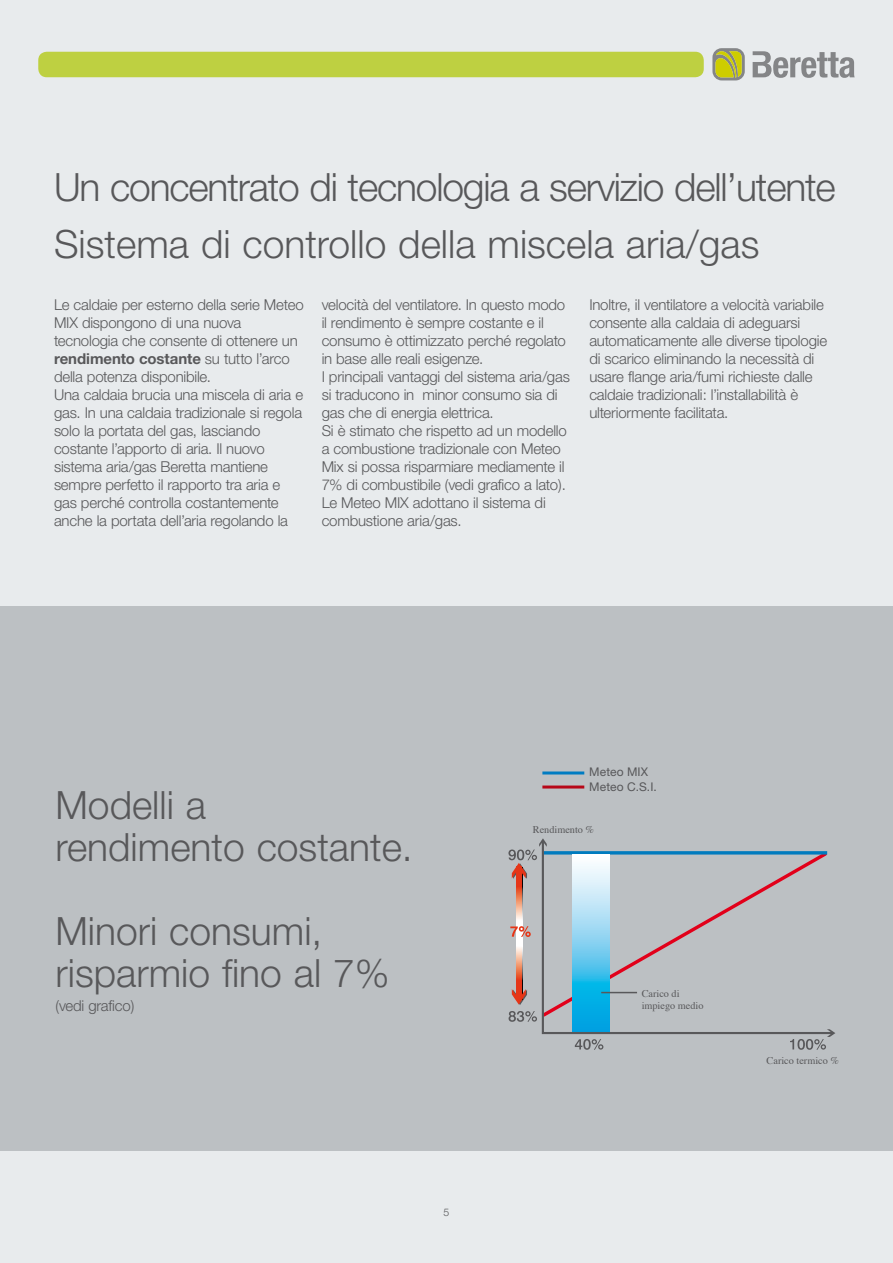
<style>
.page{position:relative;width:893px;height:1263px;background:#e8ebed}
.page>*{position:absolute;margin:0;border:0;box-sizing:border-box;transform-origin:0 0}
.t1{font:300 39px/57px "Helvetica Neue";letter-spacing:-.03em;color:#58585a}
.t2{font:300 39px/42px "Helvetica Neue";color:#58585a}
.t3{font:300 15px/18px "Helvetica Neue";letter-spacing:-.015em;color:#58585a}
.t4{font:12px/15px "Helvetica Neue";letter-spacing:.015em;color:#58585a}
.t5{font:300 10.5px "Helvetica Neue";color:#58585a}
.t6{font:10.2px/11.6px "Times";color:#58585a}
.s1{font-weight:700}
</style>
<div class="page">
<div style="left:0;top:606px;width:893px;height:544px;background:#bcc0c3"></div>
<div style="left:38px;top:52px;width:666px;height:25px;background:#bed041;border-radius:9px"></div>
<svg style="left:753px;top:51px;width:102px;height:27px"></svg>
<svg style="left:712px;top:48px;width:33px;height:32px"></svg>
<svg style="left:521px;top:879px;width:1px;height:110px"></svg>
<svg style="left:575px;top:1039px;width:28px;height:11px"></svg>
<svg style="left:509px;top:1011px;width:28px;height:11px"></svg>
<svg style="left:790px;top:1035px;width:43px;height:15px"></svg>
<svg style="left:508px;top:841px;width:33px;height:38px"></svg>
<svg style="left:512px;top:989px;width:15px;height:16px"></svg>
<svg style="left:517px;top:867px;width:4px;height:132px"></svg>
<svg style="left:510px;top:926px;width:21px;height:11px"></svg>
<svg style="left:541px;top:838px;width:294px;height:197px"></svg>
<hr style="left:542px;top:771px;width:42px;height:3px;background:#007cc2">
<hr style="left:542px;top:785px;width:42px;height:3px;background:#b70718">
<hr style="left:601px;top:992px;width:36px;height:1px;background:#58585a">
<h1 class="t1" style="left:54px;top:158px;width:783px">Un concentrato di tecnologia a servizio dell’utente<br>Sistema di controllo della miscela aria/gas</h1>
<p class="t3" style="left:54px;top:295px;width:251px">Le caldaie per esterno della serie Meteo MIX dispongono di una nuova tecnologia che consente di ottenere un <span class="s1">rendimento costante</span> su tutto l’arco della potenza disponibile.<br>Una caldaia brucia una miscela di aria e gas. In una caldaia tradizionale si regola solo la portata del gas, lasciando costante l’apporto di aria. Il nuovo sistema aria/gas Beretta mantiene sempre perfetto il rapporto tra aria e gas perché controlla costantemente anche la portata dell’aria regolando la</p>
<p class="t3" style="left:322px;top:295px;width:250px">velocità del ventilatore. In questo modo il rendimento è sempre costante e il consumo è ottimizzato perché regolato in base alle reali esigenze.<br>I principali vantaggi del sistema aria/gas si traducono in minor consumo sia di gas che di energia elettrica.<br>Si è stimato che rispetto ad un modello a combustione tradizionale con Meteo Mix si possa risparmiare mediamente il 7% di combustibile (vedi grafico a lato).<br>Le Meteo MIX adottano il sistema di combustione aria/gas.</p>
<p class="t3" style="left:589px;top:295px;width:239px">Inoltre, il ventilatore a velocità variabile consente alla caldaia di adeguarsi automaticamente alle diverse tipologie di scarico eliminando la necessità di usare flange aria/fumi richieste dalle caldaie tradizionali: l’installabilità è ulteriormente facilitata.</p>
<h1 class="t2" style="left:56px;top:783px;width:359px">Modelli a<br>rendimento costante.</h1>
<h1 class="t2" style="left:56px;top:909px;width:336px">Minori consumi, risparmio fino al 7%</h1>
<p class="t3" style="left:56px;top:996px;width:80px">(vedi grafico)</p>
<p class="t5" style="left:444px;top:1206px;width:7px">5</p>
<p class="t4" style="left:589px;top:764px;width:69px">Meteo MIX<br>Meteo C.S.I.</p>
<p class="t6" style="left:533px;top:823px;width:63px">Rendimento %</p>
<p class="t6" style="left:642px;top:987px;width:63px">Carico di impiego medio</p>
<p class="t6" style="left:767px;top:1054px;width:74px">Carico termico %</p>
</div>
